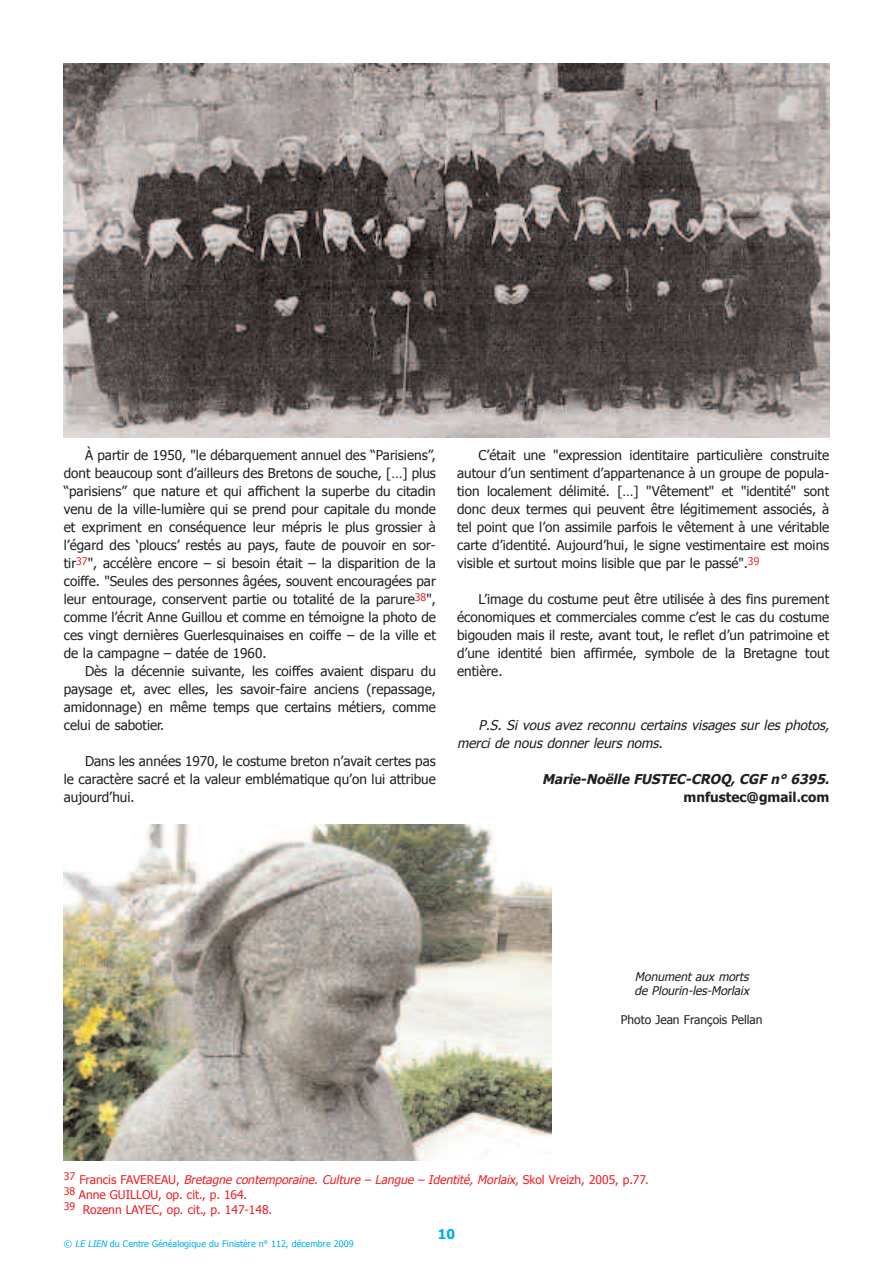
<style>
.page{position:relative;width:893px;height:1263px;background:#fff}
.page>*{position:absolute;margin:0;border:0;box-sizing:border-box;transform-origin:0 0}
.t1{font:13.5px/18px "Tahoma";color:#231f20;text-align:justify}
.t2{font:italic 13.5px/18px "Tahoma";color:#231f20}
.t3{font:italic 700 13.5px "Tahoma";color:#231f20}
.t4{font:700 13.5px "Tahoma";color:#231f20}
.t5{font:700 13.5px "Tahoma";color:#00aeef}
.t6{font:12px/15px "Tahoma";color:#ee1e24}
.t7{font:italic 12px/14.4px "Tahoma";color:#231f20}
.t8{font:12px "Tahoma";color:#231f20}
.t9{font:9px "Tahoma";color:#00aeef}
.s1{font-style:italic}
</style>
<div class="page">
<img style="left:64px;top:64px;width:765px;height:374px">
<img style="left:64px;top:825px;width:487px;height:336px">
<p class="t1" style="left:64px;top:446px;width:374px;text-indent:21px">À partir de 1950, "le débarquement annuel des “Parisiens”, dont beaucoup sont d’ailleurs des Bretons de souche, […] plus “parisiens” que nature et qui affichent la superbe du citadin venu de la ville-lumière qui se prend pour capitale du monde et expriment en conséquence leur mépris le plus grossier à l’égard des ‘ploucs’ restés au pays, faute de pouvoir en sor&shy;tir<sup>37</sup>", accélère encore – si besoin était – la disparition de la coiffe. "Seules des personnes âgées, souvent encouragées par leur entourage, conservent partie ou totalité de la parure<sup>38</sup>", comme l’écrit Anne Guillou et comme en témoigne la photo de ces vingt dernières Guerlesquinaises en coiffe – de la ville et de la campagne – datée de 1960.</p>
<p class="t1" style="left:64px;top:662px;width:374px;text-indent:21px">Dès la décennie suivante, les coiffes avaient disparu du paysage et, avec elles, les savoir-faire anciens (repassage, amidonnage) en même temps que certains métiers, comme celui de sabotier.</p>
<p class="t1" style="left:64px;top:752px;width:374px;text-indent:21px">Dans les années 1970, le costume breton n’avait certes pas le caractère sacré et la valeur emblématique qu’on lui attribue aujourd’hui.</p>
<p class="t1" style="left:457px;top:446px;width:374px;text-indent:21px">C’était une "expression identitaire particulière construite autour d’un sentiment d’appartenance à un groupe de popula&shy;tion localement délimité. […] "Vêtement" et "identité" sont donc deux termes qui peuvent être légitimement associés, à tel point que l’on assimile parfois le vêtement à une véritable carte d’identité. Aujourd’hui, le signe vestimentaire est moins visible et surtout moins lisible que par le passé".<sup>39</sup></p>
<p class="t1" style="left:457px;top:590px;width:374px;text-indent:21px">L’image du costume peut être utilisée à des fins purement économiques et commerciales comme c’est le cas du costume bigouden mais il reste, avant tout, le reflet d’un patrimoine et d’une identité bien affirmée, symbole de la Bretagne tout entière.</p>
<p class="t2" style="left:457px;top:716px;width:377px;text-indent:21px">P.S. Si vous avez reconnu certains visages sur les photos, merci de nous donner leurs noms.</p>
<p class="t3" style="left:542px;top:770px;width:292px">Marie-Noëlle FUSTEC-CROQ, CGF n° 6395.</p>
<p class="t4" style="left:684px;top:788px;width:147px">mnfustec@gmail.com</p>
<p class="t7" style="left:635px;top:969px;width:119px">Monument aux morts de Plourin-les-Morlaix</p>
<p class="t8" style="left:621px;top:1012px;width:143px">Photo Jean François Pellan</p>
<p class="t6" style="left:64px;top:1171px;width:586px"><sup>3</sup> <sup>7</sup> F r a n c i s FAV E R E A U , <span class="s1">Bretagne contemporaine. Culture – Langue – Identité, Morlaix</span>, S ko l V r e i z h , 2 0 0 5 , p . 7 7 .<br><sup>38</sup> Anne GUILLOU, op. cit., p. 164.<br><sup>39</sup> Rozenn LAYEC, op. cit., p. 147-148.</p>
<p class="t9" style="left:64px;top:1238px;width:291px">© <span class="s1">LE LIEN</span>du Centre Généalogique du Finistère n° 112, décembre 2009</p>
<p class="t5" style="left:438px;top:1226px;width:19px">10</p>
</div>
